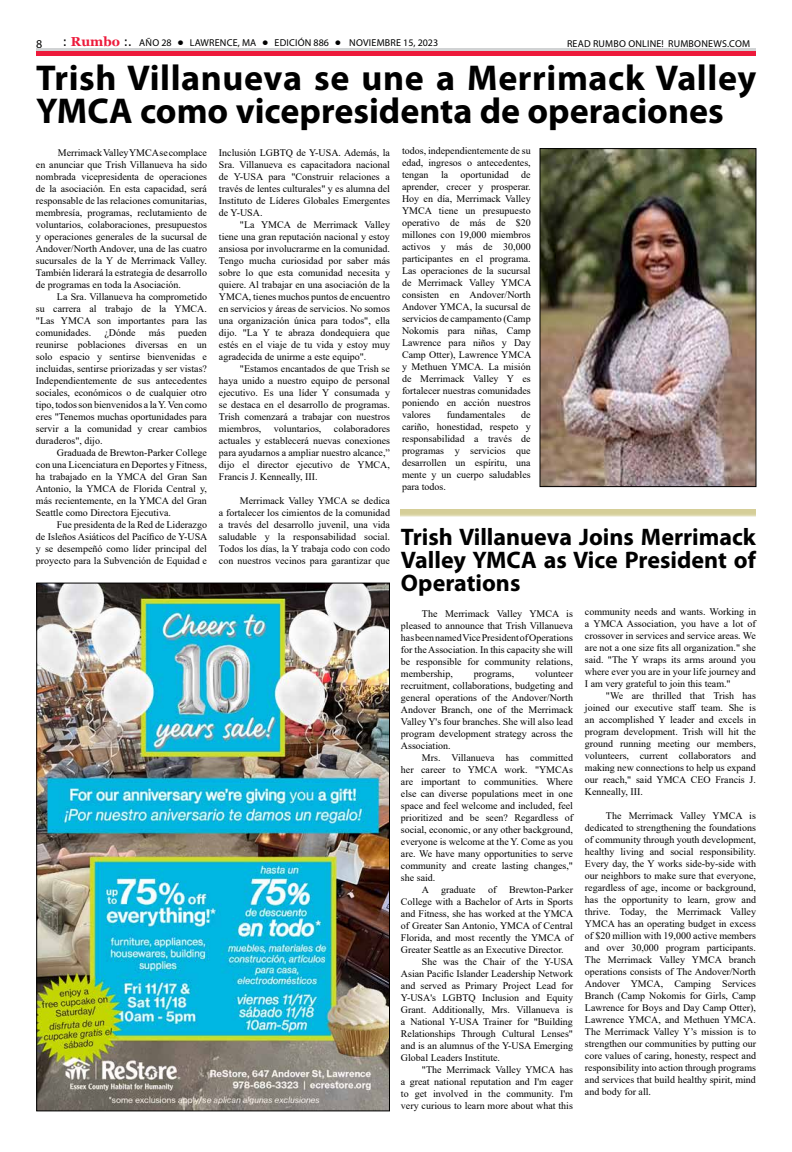
<style>
.page{position:relative;width:792px;height:1152px;background:#fff}
.page>*{position:absolute;margin:0;border:0;box-sizing:border-box;transform-origin:0 0}
.t1{font:700 36px/33px "Myriad Pro";color:#000}
.t2{font:700 24px/23px "Myriad Pro";color:#000;text-align:justify}
.t3{font:12px "Myriad Pro";color:#000}
.t4{font:10px/12px "Times New Roman";color:#000;text-align:justify}
.t5{font:10px "Myriad Pro";letter-spacing:.02em;color:#000}
.s1{font-family:"Tahoma";font-size:12px}
.s2{font-family:"Georgia";font-weight:700;font-size:13px;color:#ed1a3b}
.s3{font-family:"Tahoma";font-weight:700;color:#fff}
</style>
<div class="page">
<div style="left:36px;top:51px;width:720px;height:5px;background:#ed1a3b"></div>
<hr style="left:36px;top:48px;width:720px;height:2px;background:#d1d3d4">
<svg style="left:401px;top:510px;width:355px;height:7px;background:#dbd6a9"></svg>
<img style="left:542px;top:150px;width:212px;height:335px">
<div style="left:540px;top:148px;width:216px;height:339px;border:1px solid #000"></div>
<img style="left:38px;top:585px;width:350px;height:524px">
<p class="t3" style="left:36px;top:37px;width:8px">8</p>
<p class="t5" style="left:63px;top:36px;width:377px"><span class="s1">:</span> <span class="s2">Rumbo</span> <span class="s1">:.</span> AÑO 28 <span class="s3">•</span> LAWRENCE, MA <span class="s3">•</span> EDICIÓN 886 <span class="s3">•</span> NOVIEMBRE 15, 2023</p>
<p class="t5" style="left:567px;top:37px;width:185px">READ RUMBO ONLINE! RUMBONEWS.COM</p>
<h1 class="t1" style="left:36px;top:60px;width:722px">Trish Villanueva se une a Merrimack Valley<br>YMCA como vicepresidenta de operaciones</h1>
<p class="t4" style="left:402px;top:144px;width:131px">todos, independientemente de su edad, ingresos o antecedentes, tengan la oportunidad de aprender, crecer y prosperar.<br>Hoy en día, Merrimack Valley YMCA tiene un presupuesto operativo de más de $20 millones con 19,000 miembros activos y más de 30,000 participantes en el programa.<br>Las operaciones de la sucursal de Merrimack Valley YMCA consisten en Andover/North Andover YMCA, la sucursal de servicios de campamento (Camp Nokomis para niñas, Camp Lawrence para niños y Day Camp Otter), Lawrence YMCA y Methuen YMCA. La misión de Merrimack Valley Y es fortalecer nuestras comunidades poniendo en acción nuestros valores</p>
<p class="t4" style="left:219px;top:146px;width:173px">Inclusión LGBTQ de Y-USA. Además, la Sra. Villanueva es capacitadora nacional de Y-USA para "Construir relaciones a través de lentes culturales" y es alumna del Instituto de Líderes Globales Emergentes de Y-USA.</p>
<p class="t4" style="left:219px;top:218px;width:173px;text-indent:21px">"La YMCA de Merrimack Valley tiene una gran reputación nacional y estoy ansiosa por involucrarme en la comunidad.<br>Tengo mucha curiosidad por saber más sobre lo que esta comunidad necesita y quiere. Al trabajar en una asociación de la YMCA, tienes muchos puntos de encuentro en servicios y áreas de servicios. No somos una organización única para todos", ella dijo. "La Y te abraza dondequiera que estés en el viaje de tu vida y estoy muy agradecida de unirme a este equipo".</p>
<p class="t4" style="left:219px;top:362px;width:173px;text-indent:21px">"Estamos encantados de que Trish se haya unido a nuestro equipo de personal ejecutivo. Es una líder Y consumada y se destaca en el desarrollo de programas.<br>Trish comenzará a trabajar con nuestros miembros, voluntarios, colaboradores actuales y establecerá nuevas conexiones para ayudarnos a ampliar nuestro alcance,” dijo el director ejecutivo de YMCA, Francis J. Kenneally, III.</p>
<p class="t4" style="left:219px;top:494px;width:173px;text-indent:21px">Merrimack Valley YMCA se dedica a fortalecer los cimientos de la comunidad a través del desarrollo juvenil, una vida saludable y la responsabilidad social.<br>Todos los días, la Y trabaja codo con codo con nuestros vecinos para garantizar que</p>
<p class="t4" style="left:36px;top:146px;width:173px;text-indent:22px">Merrimack Valley YMCA se complace en anunciar que Trish Villanueva ha sido nombrada vicepresidenta de operaciones de la asociación. En esta capacidad, será responsable de las relaciones comunitarias, membresía, programas, reclutamiento de voluntarios, colaboraciones, presupuestos y operaciones generales de la sucursal de Andover/North Andover, una de las cuatro sucursales de la Y de Merrimack Valley.<br>También liderará la estrategia de desarrollo de programas en toda la Asociación.</p>
<p class="t4" style="left:36px;top:290px;width:173px;text-indent:21px">La Sra. Villanueva ha comprometido su carrera al trabajo de la YMCA. "Las YMCA son importantes para las comunidades.</p>
<p class="t4" style="left:36px;top:326px;width:173px;text-indent:142px">pueden reunirse poblaciones diversas en un solo espacio y sentirse bienvenidas e incluidas, sentirse priorizadas y ser vistas?<br>Independientemente de sus antecedentes sociales, económicos o de cualquier otro tipo, todos son bienvenidos a la Y. Ven como eres "Tenemos muchas oportunidades para servir a la comunidad y crear cambios duraderos", dijo.</p>
<p class="t4" style="left:36px;top:446px;width:173px;text-indent:21px">Graduada de Brewton-Parker College con una Licenciatura en Deportes y Fitness, ha trabajado en la YMCA del Gran San Antonio, la YMCA de Florida Central y, más recientemente, en la YMCA del Gran Seattle como Directora Ejecutiva.</p>
<p class="t4" style="left:36px;top:518px;width:173px;text-indent:21px">Fue presidenta de la Red de Liderazgo de Isleños Asiáticos del Pacífico de Y-USA y se desempeñó como líder principal del proyecto para la Subvención de Equidad e</p>
<p class="t4" style="left:104px;top:326px;width:33px">¿Dónde</p>
<p class="t4" style="left:149px;top:326px;width:18px">más</p>
<p class="t4" style="left:402px;top:408px;width:130px;text-indent:119px">de cariño, honestidad, respeto y responsabilidad a través de programas y servicios que desarrollen un espíritu, una mente y un cuerpo saludables para todos.</p>
<h2 class="t2" style="left:401px;top:525px;width:357px">Trish Villanueva Joins Merrimack Valley YMCA as Vice President of Operations</h2>
<p class="t4" style="left:447px;top:408px;width:60px">fundamentales</p>
<p class="t4" style="left:401px;top:607px;width:174px;text-indent:21px">The Merrimack Valley YMCA is pleased to announce that Trish Villanueva has been named Vice President of Operations for the Association. In this capacity she will be responsible for community relations, membership,</p>
<p class="t4" style="left:401px;top:667px;width:174px;text-indent:134px">volunteer recruitment, collaborations, budgeting and general operations of the Andover/North Andover Branch, one of the Merrimack Valley Y's four branches. She will also lead program development strategy across the Association.</p>
<p class="t4" style="left:422px;top:751px;width:153px">Mrs. Villanueva has committed</p>
<p class="t4" style="left:401px;top:763px;width:174px">her career to YMCA work. "YMCAs</p>
<p class="t4" style="left:401px;top:775px;width:174px">are important to communities. Where</p>
<p class="t4" style="left:401px;top:787px;width:174px">else can diverse populations meet in one</p>
<p class="t4" style="left:401px;top:799px;width:174px">space and feel welcome and included, feel</p>
<p class="t4" style="left:401px;top:811px;width:174px">prioritized and be seen? Regardless of</p>
<p class="t4" style="left:401px;top:823px;width:174px">social, economic, or any other background,</p>
<p class="t4" style="left:401px;top:835px;width:174px">everyone is welcome at the Y. Come as you</p>
<p class="t4" style="left:401px;top:847px;width:174px">are. We have many opportunities to serve</p>
<p class="t4" style="left:401px;top:859px;width:174px">community and create lasting changes,"</p>
<p class="t4" style="left:401px;top:871px;width:36px">she said.</p>
<p class="t4" style="left:422px;top:883px;width:55px">A graduate</p>
<p class="t4" style="left:488px;top:883px;width:10px">of</p>
<p class="t4" style="left:509px;top:883px;width:65px">Brewton-Parker</p>
<p class="t4" style="left:401px;top:895px;width:174px">College with a Bachelor of Arts in Sports</p>
<p class="t4" style="left:401px;top:907px;width:174px">and Fitness, she has worked at the YMCA</p>
<p class="t4" style="left:401px;top:919px;width:174px">of Greater San Antonio, YMCA of Central</p>
<p class="t4" style="left:401px;top:931px;width:174px">Florida, and most recently the YMCA of</p>
<p class="t4" style="left:401px;top:943px;width:164px">Greater Seattle as an Executive Director.</p>
<p class="t4" style="left:422px;top:955px;width:153px">She was the Chair of the Y-USA</p>
<p class="t4" style="left:401px;top:967px;width:174px">Asian Pacific Islander Leadership Network</p>
<p class="t4" style="left:401px;top:979px;width:174px">and served as Primary Project Lead for</p>
<p class="t4" style="left:401px;top:991px;width:174px">Y-USA's LGBTQ Inclusion and Equity</p>
<p class="t4" style="left:401px;top:1003px;width:174px">Grant. Additionally, Mrs. Villanueva is</p>
<p class="t4" style="left:401px;top:1015px;width:174px">a National Y-USA Trainer for "Building</p>
<p class="t4" style="left:401px;top:1027px;width:174px">Relationships Through Cultural Lenses"</p>
<p class="t4" style="left:401px;top:1039px;width:174px">and is an alumnus of the Y-USA Emerging</p>
<p class="t4" style="left:401px;top:1051px;width:101px">Global Leaders Institute.</p>
<p class="t4" style="left:422px;top:1063px;width:153px">"The Merrimack Valley YMCA has</p>
<p class="t4" style="left:401px;top:1075px;width:174px">a great national reputation and I'm eager</p>
<p class="t4" style="left:401px;top:1087px;width:174px">to get involved in the community. I'm</p>
<p class="t4" style="left:401px;top:1099px;width:174px">very curious to learn more about what this</p>
<p class="t4" style="left:474px;top:667px;width:42px">programs,</p>
<p class="t4" style="left:585px;top:605px;width:173px">community needs and wants. Working in a YMCA Association, you have a lot of crossover in services and service areas. We are not a one size fits all organization." she said. "The Y wraps its arms around you where ever you are in your life journey and I am very grateful to join this team."</p>
<p class="t4" style="left:585px;top:689px;width:173px;text-indent:21px">"We are thrilled that Trish has joined our executive staff team. She is an accomplished Y leader and excels in program development. Trish will hit the ground running meeting our members, volunteers, current collaborators and making new connections to help us expand our reach," said YMCA CEO Francis J.<br>Kenneally, III.</p>
<p class="t4" style="left:585px;top:809px;width:173px;text-indent:21px">The Merrimack Valley YMCA is dedicated to strengthening the foundations of community through youth development, healthy living and social responsibility.<br>Every day, the Y works side-by-side with our neighbors to make sure that everyone, regardless of age, income or background, has the opportunity to learn, grow and thrive. Today, the Merrimack Valley YMCA has an operating budget in excess of $20 million with 19,000 active members and over 30,000 program participants.<br>The Merrimack Valley YMCA branch operations consists of The Andover/North Andover YMCA, Camping Services Branch (Camp Nokomis for Girls, Camp Lawrence for Boys and Day Camp Otter), Lawrence YMCA, and Methuen YMCA.<br>The Merrimack Valley Y’s mission is to strengthen our communities by putting our core values of caring, honesty, respect and responsibility into action through programs and services that build healthy spirit, mind and body for all.</p>
</div>
